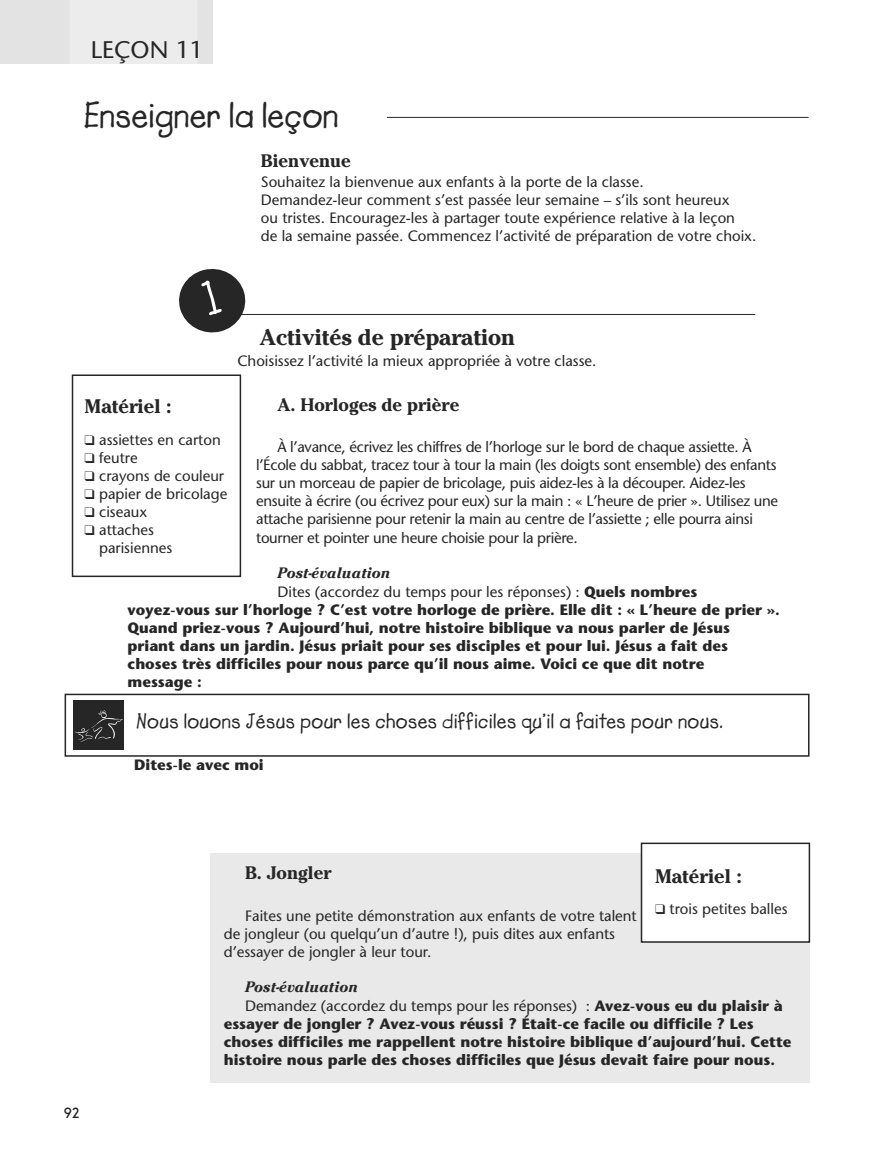
<style>
.page{position:relative;width:872px;height:1149px;background:#fff}
.page>*{position:absolute;margin:0;border:0;box-sizing:border-box;transform-origin:0 0}
.t1{font:36px "Lemonade ICG Bold";color:#272627}
.t2{font:24px "Stone Sans";color:#272627}
.t3{font:700 22.5px "Cheltenham";color:#272627}
.t4{font:21px "Lemonade ICG Bold";letter-spacing:.015em;color:#272627}
.t5{font:700 19.5px "Cheltenham";color:#272627}
.t6{font:700 18px "Cheltenham";color:#272627}
.t7{font:700 15px/18px "Stone Sans";color:#272627}
.t8{font:15px/18px "Stone Sans";color:#272627}
.t9{font:15px/18px "Stone Sans";letter-spacing:-.02em;color:#272627}
.t10{font:italic 700 15px "Cheltenham";color:#272627}
.t11{font:700 15px "New Garden";color:#272627}
.s1{font-weight:400}
</style>
<div class="page">
<div style="left:210px;top:852px;width:599px;height:230px;background:#e9e9e9"></div>
<hr style="left:387px;top:117px;width:421px;height:1px;background:#272627">
<hr style="left:233px;top:314px;width:522px;height:1px;background:#272627">
<div style="left:72px;top:374px;width:169px;height:203px;border:2px solid #272627"></div>
<div style="left:65px;top:693px;width:744px;height:63px;border:2px solid #272627"></div>
<div style="left:74px;top:700px;width:50px;height:49px;background:#272627"></div>
<img style="left:75px;top:710px;width:48px;height:31px">
<div style="left:641px;top:843px;width:168px;height:98px;background:#fff"></div>
<div style="left:640px;top:842px;width:170px;height:100px;border:2px solid #272627"></div>
<svg style="left:179px;top:269px;width:67px;height:64px"></svg>
<h2 class="t2" style="left:91px;top:40px;width:114px">LEÇON 11</h2>
<h1 class="t1" style="left:84px;top:93px;width:256px">Enseigner la leçon</h1>
<p class="t6" style="left:261px;top:154px;width:91px">Bienvenue</p>
<p class="t8" style="left:261px;top:174px;width:497px">Souhaitez la bienvenue aux enfants à la porte de la classe.<br>Demandez-leur comment s’est passée leur semaine – s’ils sont heureux<br>ou tristes. Encouragez-les à partager toute expérience relative à la leçon<br>de la semaine passée. Commencez l’activité de préparation de votre choix.</p>
<h3 class="t3" style="left:260px;top:329px;width:257px">Activités de préparation</h3>
<p class="t8" style="left:237px;top:354px;width:361px">Choisissez l’activité la mieux appropriée à votre classe.</p>
<p class="t6" style="left:277px;top:398px;width:184px">A. Horloges de prière</p>
<p class="t9" style="left:256px;top:439px;width:523px;text-indent:21px">À l’avance, écrivez les chiffres de l’horloge sur le bord de chaque assiette. À l’École du sabbat, tracez tour à tour la main (les doigts sont ensemble) des enfants sur un morceau de papier de bricolage, puis aidez-les à la découper. Aidez-les ensuite à écrire (ou écrivez pour eux) sur la main : « L’heure de prier ». Utilisez une attache parisienne pour retenir la main au centre de l’assiette ; elle pourra ainsi tourner et pointer une heure choisie pour la prière.</p>
<p class="t10" style="left:277px;top:567px;width:115px">Post-évaluation</p>
<p class="t7" style="left:128px;top:583px;width:653px;text-indent:150px"><span class="s1">Dites (accordez du temps pour les réponses) :</span> Quels nombres voyez-vous sur l’horloge ? C’est votre horloge de prière. Elle dit : « L’heure de prier ».<br>Quand priez-vous ? Aujourd’hui, notre histoire biblique va nous parler de Jésus priant dans un jardin. Jésus priait pour ses disciples et pour lui. Jésus a fait des choses très difficiles pour nous parce qu’il nous aime. Voici ce que dit notre<br>message :</p>
<h3 class="t5" style="left:85px;top:399px;width:88px">Matériel :</h3>
<p class="t8" style="left:85px;top:432px;width:138px">❑ assiettes en carton</p>
<p class="t8" style="left:85px;top:450px;width:55px">❑ feutre</p>
<p class="t8" style="left:85px;top:468px;width:141px">❑ crayons de couleur</p>
<p class="t8" style="left:85px;top:486px;width:144px">❑ papier de bricolage</p>
<p class="t8" style="left:85px;top:504px;width:64px">❑ ciseaux</p>
<p class="t8" style="left:99px;top:522px;width:75px;text-indent:-14px">❑ attaches parisiennes</p>
<h3 class="t4" style="left:136px;top:708px;width:588px">Nous louons Jésus pour les choses difficiles qu’il a faites pour nous.</h3>
<p class="t7" style="left:134px;top:756px;width:131px">Dites-le avec moi</p>
<p class="t11" style="left:64px;top:1103px;width:17px">92</p>
<p class="t6" style="left:245px;top:866px;width:88px">B. Jongler</p>
<p class="t8" style="left:224px;top:907px;width:414px;text-indent:21px">Faites une petite démonstration aux enfants de votre talent de jongleur (ou quelqu’un d’autre !), puis dites aux enfants d’essayer de jongler à leur tour.</p>
<p class="t10" style="left:245px;top:981px;width:115px">Post-évaluation</p>
<p class="t7" style="left:224px;top:997px;width:569px;text-indent:21px"><span class="s1">Demandez (accordez du temps pour les réponses) :</span> Avez-vous eu du plaisir à essayer de jongler ? Avez-vous réussi ? Était-ce facile ou difficile ? Les choses difficiles me rappellent notre histoire biblique d’aujourd’hui. Cette histoire nous parle des choses difficiles que Jésus devait faire pour nous.</p>
<h3 class="t5" style="left:655px;top:868px;width:88px">Matériel :</h3>
<p class="t8" style="left:655px;top:901px;width:134px">❑ trois petites balles</p>
</div>
